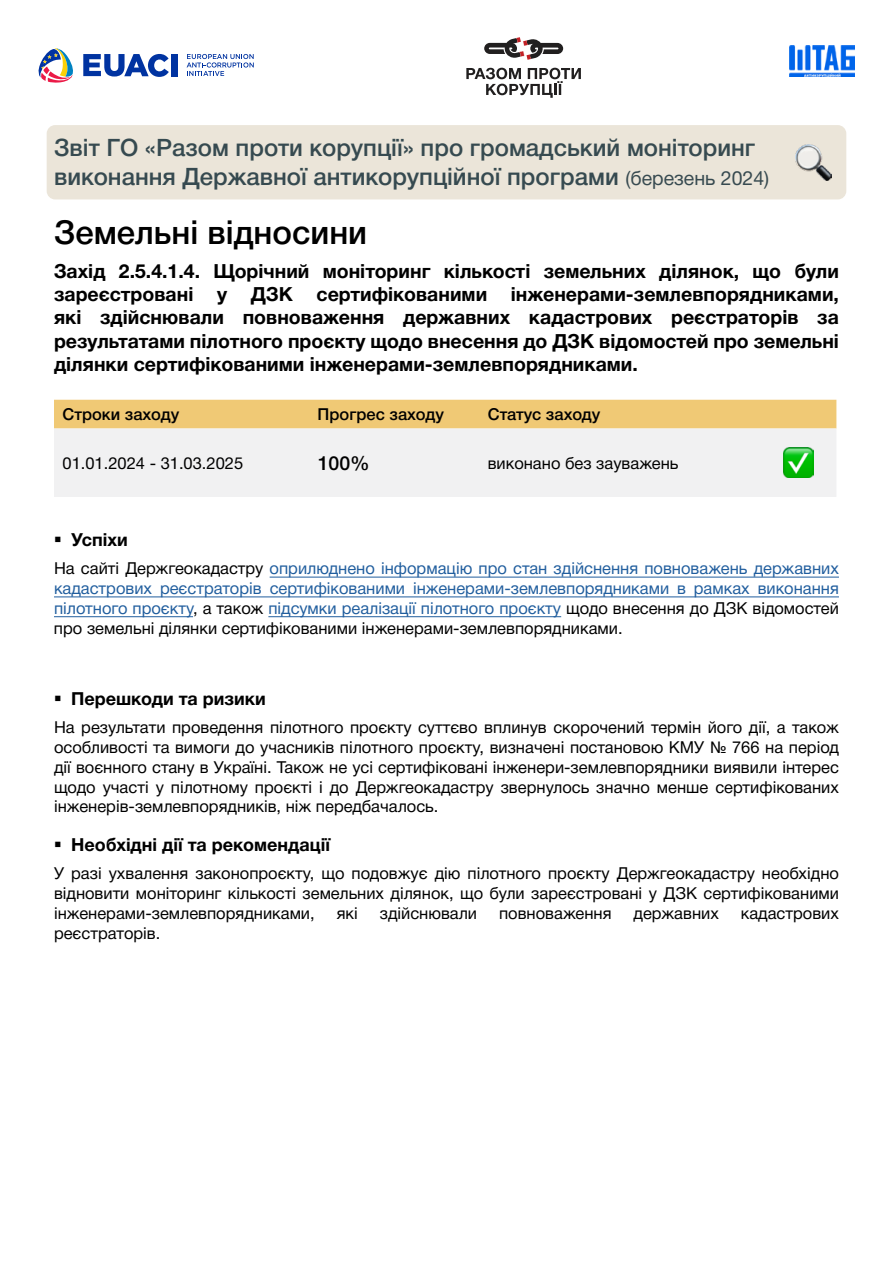
<style>
.page{position:relative;width:893px;height:1263px;background:#fff}
.page>*{position:absolute;margin:0;border:0;box-sizing:border-box;transform-origin:0 0}
.t1{font:500 33px "Helvetica Neue Cyr";color:#000}
.t2{font:500 24px/28.8px "Helvetica Neue Cyr";color:#364a50}
.t3{font:700 19.5px/23.4px "Helvetica Neue Cyr";color:#000;text-align:justify}
.t4{font:500 19.5px "Helvetica Neue Cyr";color:#000}
.t5{font:700 18px "Helvetica Neue Cyr";color:#000}
.t6{font:16.5px/19.8px "Helvetica Neue Cyr";color:#000;text-align:justify}
.t7{font:16.5px/19.8px "Helvetica Neue Cyr";color:#215e9e;text-align:justify}
.t8{font:500 16.5px "Helvetica Neue Cyr";color:#000}
.s1{font-weight:400;font-size:19.5px;color:#374a50}
.s2{color:#000}
</style>
<div class="page">
<div style="left:47px;top:125px;width:799px;height:74px;background:#ebe5d9;border-radius:9px"></div>
<svg style="left:484px;top:37px;width:79px;height:23px"></svg>
<svg style="left:466px;top:68px;width:115px;height:30px"></svg>
<svg style="left:187px;top:54px;width:67px;height:22px"></svg>
<svg style="left:38px;top:48px;width:35px;height:35px"></svg>
<svg style="left:83px;top:54px;width:86px;height:23px"></svg>
<div style="left:171px;top:54px;width:6px;height:22px;background:#0033a1"></div>
<img style="left:789px;top:46px;width:65px;height:31px">
<img style="left:795px;top:145px;width:36px;height:36px">
<hr style="left:270px;top:577px;width:569px;height:1px;background:#215e9e">
<hr style="left:54px;top:596px;width:785px;height:1px;background:#215e9e">
<hr style="left:54px;top:616px;width:139px;height:1px;background:#215e9e">
<hr style="left:268px;top:616px;width:293px;height:1px;background:#215e9e">
<div style="left:54px;top:400px;width:782px;height:28px;background:#f0c975"></div>
<div style="left:54px;top:428px;width:782px;height:69px;background:#f1f1f2"></div>
<img style="left:783px;top:448px;width:30px;height:30px">
<h2 class="t2" style="left:54px;top:133px;width:717px">Звіт ГО «Разом проти корупції» про громадський моніторинг виконання Державної антикорупційної програми <span class="s1">(березень 2024)</span></h2>
<h1 class="t1" style="left:54px;top:214px;width:315px">Земельні відносини</h1>
<p class="t3" style="left:54px;top:259px;width:786px">Захід 2.5.4.1.4. Щорічний моніторинг кількості земельних ділянок, що були зареєстровані у ДЗК сертифікованими інженерами-землевпорядниками, які здійснювали повноваження державних кадастрових реєстраторів за результатами пілотного проєкту щодо внесення до ДЗК відомостей про земельні ділянки сертифікованими інженерами-землевпорядниками.</p>
<p class="t8" style="left:63px;top:405px;width:118px">Строки заходу</p>
<p class="t8" style="left:318px;top:405px;width:128px">Прогрес заходу</p>
<p class="t8" style="left:488px;top:405px;width:114px">Статус заходу</p>
<p class="t6" style="left:63px;top:453px;width:182px">01.01.2024 - 31.03.2025</p>
<p class="t4" style="left:318px;top:452px;width:54px">100%</p>
<p class="t6" style="left:488px;top:453px;width:192px">виконано без зауважень</p>
<p class="t5" style="left:71px;top:530px;width:58px">Успіхи</p>
<p class="t7" style="left:54px;top:559px;width:786px"><span class="s2">На сайті Держгеокадастру</span> оприлюднено інформацію про стан здійснення повноважень державних кадастрових реєстраторів сертифікованими інженерами-землевпорядниками в рамках виконання пілотного проєкту<span class="s2">, а також</span> підсумки реалізації пілотного проєкту <span class="s2">щодо внесення до ДЗК відомостей про земельні ділянки сертифікованими інженерами-землевпорядниками.</span></p>
<p class="t5" style="left:71px;top:688px;width:196px">Перешкоди та ризики</p>
<p class="t6" style="left:54px;top:717px;width:786px">На результати проведення пілотного проєкту суттєво вплинув скорочений термін його дії, а також особливості та вимоги до учасників пілотного проєкту, визначені постановою КМУ № 766 на період дії воєнного стану в Україні. Також не усі сертифіковані інженери-землевпорядники виявили інтерес щодо участі у пілотному проєкті і до Держгеокадастру звернулось значно менше сертифікованих інженерів-землевпорядників, ніж передбачалось.</p>
<p class="t5" style="left:71px;top:835px;width:261px">Необхідні дії та рекомендації</p>
<p class="t6" style="left:54px;top:864px;width:786px">У разі ухвалення законопроєкту, що подовжує дію пілотного проєкту Держгеокадастру необхідно відновити моніторинг кількості земельних ділянок, що були зареєстровані у ДЗК сертифікованими інженерами-землевпорядниками,</p>
<p class="t6" style="left:337px;top:903px;width:23px">які</p>
<p class="t6" style="left:380px;top:903px;width:99px">здійснювали</p>
<p class="t6" style="left:499px;top:903px;width:114px">повноваження</p>
<p class="t6" style="left:634px;top:903px;width:87px">державних</p>
<p class="t6" style="left:741px;top:903px;width:100px">кадастрових</p>
<p class="t6" style="left:54px;top:923px;width:108px">реєстраторів.</p>
</div>
